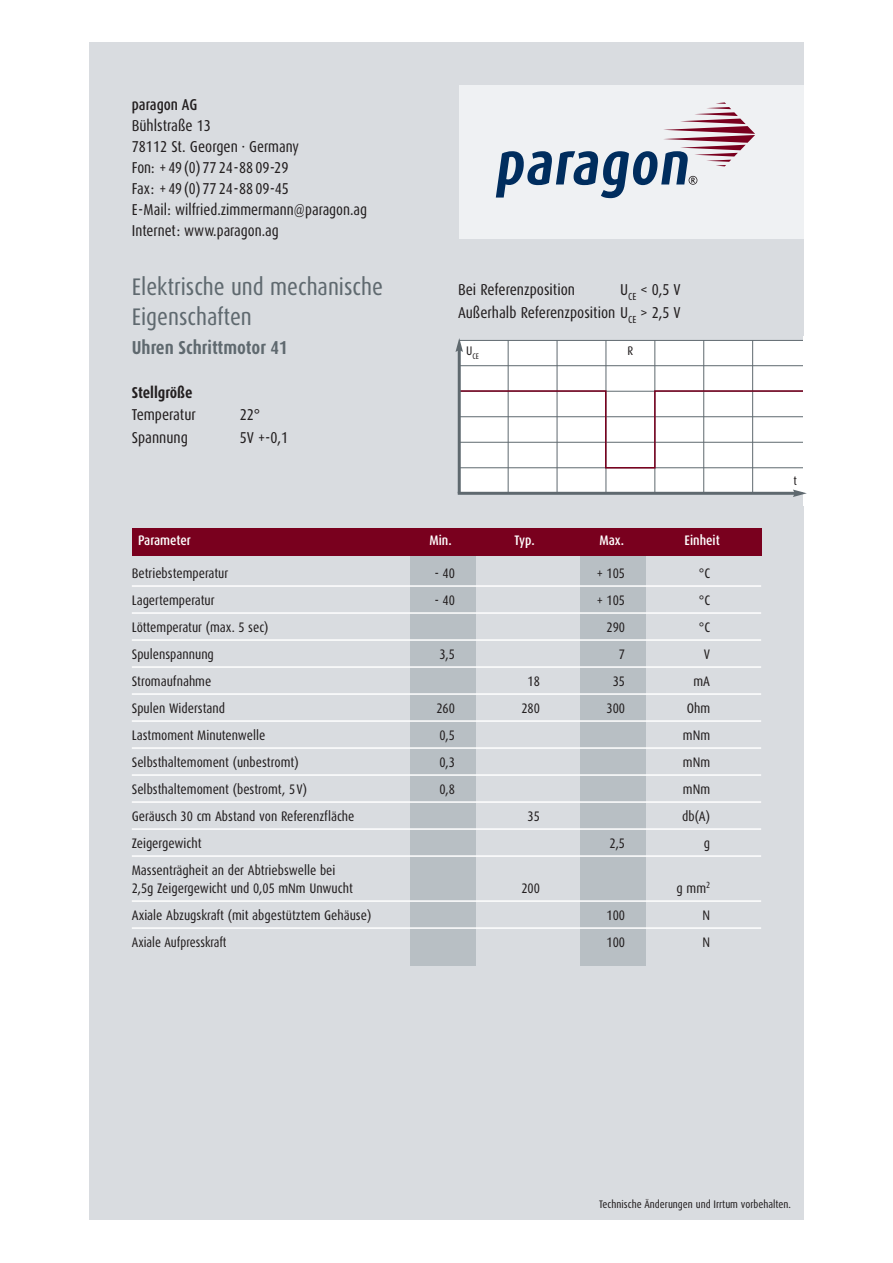
<style>
.page{position:relative;width:893px;height:1263px;background:#fff}
.page>*{position:absolute;margin:0;border:0;box-sizing:border-box;transform-origin:0 0}
.t1{font:24px/29.4px "Dax Condensed";color:#5f696f}
.t2{font:700 18.75px "Dax Condensed";color:#5f696f}
.t3{font:15.75px/21px "Dax Condensed";color:#231f20}
.t4{font:700 15.75px "Dax Condensed";color:#231f20}
.t5{font:500 15.75px "Dax Condensed";color:#231f20}
.t6{font:13.8px/18px "Dax Condensed";color:#231f20}
.t7{font:500 13.8px "Dax Condensed";color:#fff}
.t8{font:13.8px "Dax Condensed";color:#231f20;scale:.95 1}
.t9{font:12.45px "Dax Condensed";color:#231f20}
.t10{font:10.95px "Dax Condensed";color:#231f20}
.t11{font:8.1px "Dax Condensed";color:#231f20}
</style>
<div class="page">
<div style="left:89px;top:43px;width:715px;height:1177px;background:#d9dce0"></div>
<div style="left:459px;top:85px;width:345px;height:153px;background:#eff1f3"></div>
<svg style="left:496px;top:102px;width:259px;height:96px"></svg>
<div style="left:410px;top:540px;width:65px;height:425px;background:#b8bfc4"></div>
<div style="left:580px;top:540px;width:66px;height:425px;background:#b8bfc4"></div>
<div style="left:132px;top:528px;width:629px;height:27px;background:#79001e"></div>
<hr style="left:132px;top:585px;width:629px;height:2px;background:#fff">
<hr style="left:132px;top:612px;width:629px;height:2px;background:#fff">
<hr style="left:132px;top:639px;width:629px;height:2px;background:#fff">
<hr style="left:132px;top:666px;width:629px;height:2px;background:#fff">
<hr style="left:132px;top:693px;width:629px;height:2px;background:#fff">
<hr style="left:132px;top:720px;width:629px;height:2px;background:#fff">
<hr style="left:132px;top:747px;width:629px;height:2px;background:#fff">
<hr style="left:132px;top:774px;width:629px;height:2px;background:#fff">
<hr style="left:132px;top:801px;width:629px;height:2px;background:#fff">
<hr style="left:132px;top:828px;width:629px;height:2px;background:#fff">
<hr style="left:132px;top:855px;width:629px;height:2px;background:#fff">
<hr style="left:132px;top:900px;width:629px;height:2px;background:#fff">
<hr style="left:132px;top:927px;width:629px;height:2px;background:#fff">
<div style="left:460px;top:341px;width:356px;height:152px;background:#fff"></div>
<hr style="left:508px;top:340px;width:1px;height:153px;background:#5f696f">
<hr style="left:557px;top:340px;width:1px;height:153px;background:#5f696f">
<hr style="left:606px;top:340px;width:1px;height:153px;background:#5f696f">
<hr style="left:655px;top:340px;width:1px;height:153px;background:#5f696f">
<hr style="left:703px;top:340px;width:1px;height:153px;background:#5f696f">
<hr style="left:752px;top:340px;width:1px;height:153px;background:#5f696f">
<hr style="left:459px;top:365px;width:345px;height:1px;background:#5f696f">
<svg style="left:461px;top:389px;width:342px;height:80px"></svg>
<hr style="left:458px;top:349px;width:3px;height:144px;background:#5f696f">
<svg style="left:455px;top:338px;width:8px;height:14px"></svg>
<hr style="left:458px;top:492px;width:337px;height:3px;background:#5f696f">
<svg style="left:793px;top:489px;width:14px;height:8px"></svg>
<p class="t5" style="left:132px;top:98px;width:67px">paragon AG</p>
<p class="t3" style="left:132px;top:116px;width:237px">Bühlstraße 13<br>78112 St. Georgen · Germany<br>Fon: + 49 (0) 7724-88 09-29<br>Fax: + 49 (0) 77 24-88 09-45<br>E-Mail: wilfried.zimmermann@paragon.ag<br>Internet: www.paragon.ag</p>
<h1 class="t1" style="left:132px;top:274px;width:253px">Elektrische und mechanische<br>Eigenschaften</h1>
<h2 class="t2" style="left:132px;top:339px;width:157px">Uhren Schrittmotor 41</h2>
<p class="t4" style="left:132px;top:386px;width:62px">Stellgröße</p>
<p class="t3" style="left:132px;top:405px;width:66px">Temperatur</p>
<p class="t3" style="left:240px;top:405px;width:22px">22°</p>
<p class="t3" style="left:132px;top:428px;width:58px">Spannung</p>
<p class="t3" style="left:240px;top:428px;width:50px">5V +-0,1</p>
<p class="t3" style="left:458px;top:280px;width:119px">Bei Referenzposition</p>
<p class="t3" style="left:458px;top:280px;width:224px;line-height:22.5px;text-align:right">U<sub>CE</sub> &lt; 0,5 V<br>Außerhalb Referenzposition U<sub>CE</sub> &gt; 2,5 V</p>
<p class="t11" style="left:466px;top:353px;width:14px"><sup>U</sup>CE</p>
<p class="t9" style="left:627px;top:345px;width:7px">R</p>
<p class="t7" style="left:138px;top:534px;width:54px">Parameter</p>
<p class="t7" style="left:429px;top:534px;width:24px">Min.</p>
<p class="t7" style="left:514px;top:534px;width:22px">Typ.</p>
<p class="t7" style="left:600px;top:534px;width:26px">Max.</p>
<p class="t7" style="left:685px;top:534px;width:37px">Einheit</p>
<p class="t6" style="left:132px;top:565px;width:98px">Betriebstemperatur</p>
<p class="t6" style="left:435px;top:565px;width:22px">- 40</p>
<p class="t6" style="left:597px;top:565px;width:30px">+ 105</p>
<p class="t6" style="left:699px;top:565px;width:13px">°C</p>
<p class="t6" style="left:132px;top:592px;width:84px">Lagertemperatur</p>
<p class="t6" style="left:435px;top:592px;width:22px">- 40</p>
<p class="t6" style="left:597px;top:592px;width:30px">+ 105</p>
<p class="t6" style="left:699px;top:592px;width:13px">°C</p>
<p class="t6" style="left:132px;top:619px;width:138px">Löttemperatur (max. 5 sec)</p>
<p class="t6" style="left:606px;top:619px;width:20px">290</p>
<p class="t6" style="left:699px;top:619px;width:13px">°C</p>
<p class="t6" style="left:132px;top:646px;width:84px">Spulenspannung</p>
<p class="t6" style="left:439px;top:646px;width:17px">3,5</p>
<p class="t6" style="left:619px;top:646px;width:8px">7</p>
<p class="t6" style="left:704px;top:646px;width:8px">V</p>
<p class="t6" style="left:132px;top:673px;width:81px">Stromaufnahme</p>
<p class="t6" style="left:528px;top:673px;width:14px">18</p>
<p class="t6" style="left:613px;top:673px;width:14px">35</p>
<p class="t6" style="left:693px;top:673px;width:18px">mA</p>
<p class="t6" style="left:132px;top:700px;width:95px">Spulen Widerstand</p>
<p class="t6" style="left:436px;top:700px;width:20px">260</p>
<p class="t6" style="left:521px;top:700px;width:20px">280</p>
<p class="t6" style="left:606px;top:700px;width:20px">300</p>
<p class="t6" style="left:687px;top:700px;width:25px">Ohm</p>
<p class="t6" style="left:132px;top:727px;width:135px">Lastmoment Minutenwelle</p>
<p class="t6" style="left:439px;top:727px;width:17px">0,5</p>
<p class="t6" style="left:683px;top:727px;width:29px">mNm</p>
<p class="t6" style="left:132px;top:754px;width:168px">Selbsthaltemoment (unbestromt)</p>
<p class="t6" style="left:439px;top:754px;width:17px">0,3</p>
<p class="t6" style="left:683px;top:754px;width:29px">mNm</p>
<p class="t6" style="left:132px;top:781px;width:177px">Selbsthaltemoment (bestromt, 5V)</p>
<p class="t6" style="left:439px;top:781px;width:17px">0,8</p>
<p class="t6" style="left:683px;top:781px;width:29px">mNm</p>
<p class="t6" style="left:132px;top:808px;width:224px">Geräusch 30 cm Abstand von Referenzfläche</p>
<p class="t6" style="left:528px;top:808px;width:14px">35</p>
<p class="t6" style="left:682px;top:808px;width:30px">db(A)</p>
<p class="t6" style="left:132px;top:835px;width:71px">Zeigergewicht</p>
<p class="t6" style="left:610px;top:835px;width:17px">2,5</p>
<p class="t6" style="left:704px;top:835px;width:8px">g</p>
<p class="t6" style="left:132px;top:862px;width:223px">Massenträgheit an der Abtriebswelle bei<br>2,5g Zeigergewicht und 0,05 mNm Unwucht</p>
<p class="t6" style="left:521px;top:880px;width:20px">200</p>
<p class="t6" style="left:677px;top:880px;width:35px">g mm<sup>2</sup></p>
<p class="t6" style="left:132px;top:907px;width:241px">Axiale Abzugskraft (mit abgestütztem Gehäuse)</p>
<p class="t6" style="left:606px;top:907px;width:20px">100</p>
<p class="t6" style="left:702px;top:907px;width:9px">N</p>
<p class="t8" style="left:132px;top:936px;width:101px">Axiale Aufpresskraft</p>
<p class="t6" style="left:606px;top:934px;width:20px">100</p>
<p class="t6" style="left:702px;top:934px;width:9px">N</p>
<p class="t9" style="left:793px;top:475px;width:5px">t</p>
<p class="t10" style="left:599px;top:1199px;width:193px">Technische Änderungen und Irrtum vorbehalten.</p>
</div>
